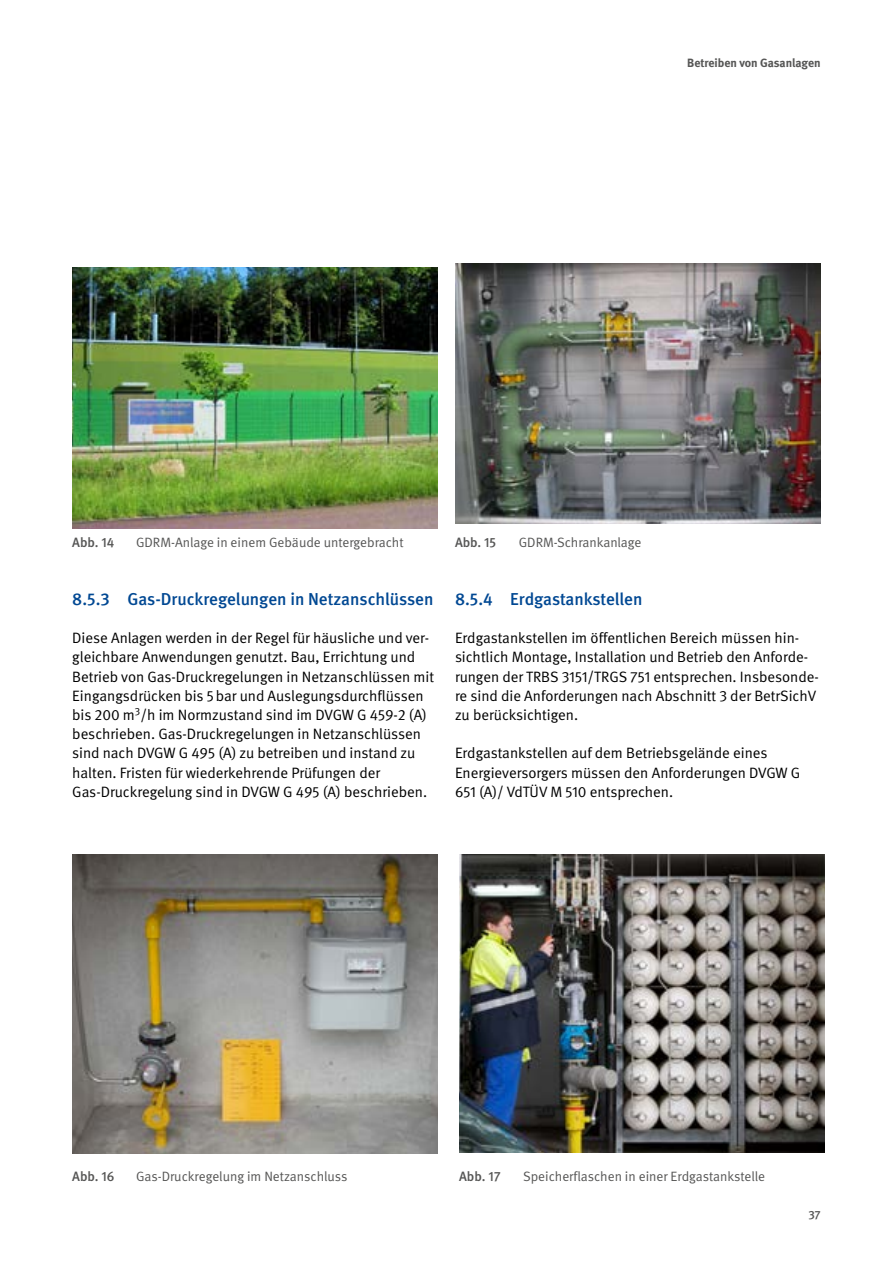
<style>
.page{position:relative;width:893px;height:1263px;background:#fff}
.page>*{position:absolute;margin:0;border:0;box-sizing:border-box;transform-origin:0 0}
.t1{font:500 17.25px "DGUV Meta";color:#004893}
.t2{font:15px/19.2px "DGUV Meta";color:#000}
.t3{font:13.5px "DGUV Meta";color:#565655}
.t4{font:500 13.5px "DGUV Meta";letter-spacing:-.01em;color:#565655}
.t5{font:700 12px "DGUV Meta";letter-spacing:-.005em;color:#565655}
.t6{font:500 12px "DGUV Meta";color:#565655}
</style>
<div class="page">
<img style="left:72px;top:267px;width:366px;height:261px">
<img style="left:72px;top:854px;width:366px;height:299px">
<img style="left:455px;top:264px;width:366px;height:259px">
<img style="left:459px;top:854px;width:366px;height:298px">
<p class="t5" style="left:687px;top:56px;width:135px">Betreiben von Gasanlagen</p>
<p class="t4" style="left:72px;top:535px;width:43px">Abb. 14</p>
<p class="t3" style="left:136px;top:535px;width:269px">GDRM-Anlage in einem Gebäude untergebracht</p>
<p class="t1" style="left:72px;top:589px;width:363px">8.5.3 Gas-Druckregelungen in Netzanschlüssen</p>
<p class="t2" style="left:72px;top:629px;width:363px">Diese Anlagen werden in der Regel für häusliche und ver&shy;gleichbare Anwendungen genutzt. Bau, Errichtung und Betrieb von Gas-Druckregelungen in Netzanschlüssen mit Eingangsdrücken bis 5bar und Auslegungsdurchflüssen bis 200 m<sup>3</sup>/h im Normzustand sind im DVGW G 459-2 (A) beschrieben. Gas-Druckregelungen in Netzanschlüssen sind nach DVGW G 495 (A) zu betreiben und instand zu halten. Fristen für wiederkehrende Prüfungen der Gas-Druckregelung sind in DVGW G 495 (A) beschrieben.</p>
<p class="t4" style="left:455px;top:535px;width:43px">Abb. 15</p>
<p class="t3" style="left:519px;top:535px;width:124px">GDRM-Schrankanlage</p>
<p class="t1" style="left:455px;top:589px;width:189px">8.5.4 Erdgastankstellen</p>
<p class="t2" style="left:455px;top:629px;width:365px">Erdgastankstellen im öffentlichen Bereich müssen hin&shy;sichtlich Montage, Installation und Betrieb den Anforde&shy;rungen der TRBS 3151/TRGS 751 entsprechen. Insbesonde&shy;re sind die Anforderungen nach Abschnitt 3 der BetrSichV zu berücksichtigen.</p>
<p class="t2" style="left:455px;top:744px;width:347px">Erdgastankstellen auf dem Betriebsgelände eines<br>Energieversorgers müssen den Anforderungen DVGW G<br>651 (A)/ VdTÜV M 510 entsprechen.</p>
<p class="t4" style="left:72px;top:1168px;width:44px">Abb. 16</p>
<p class="t3" style="left:136px;top:1168px;width:213px">Gas-Druckregelung im Netzanschluss</p>
<p class="t4" style="left:459px;top:1168px;width:43px">Abb. 17</p>
<p class="t3" style="left:523px;top:1168px;width:244px">Speicherflaschen in einer Erdgastankstelle</p>
<p class="t6" style="left:808px;top:1208px;width:14px">37</p>
</div>
